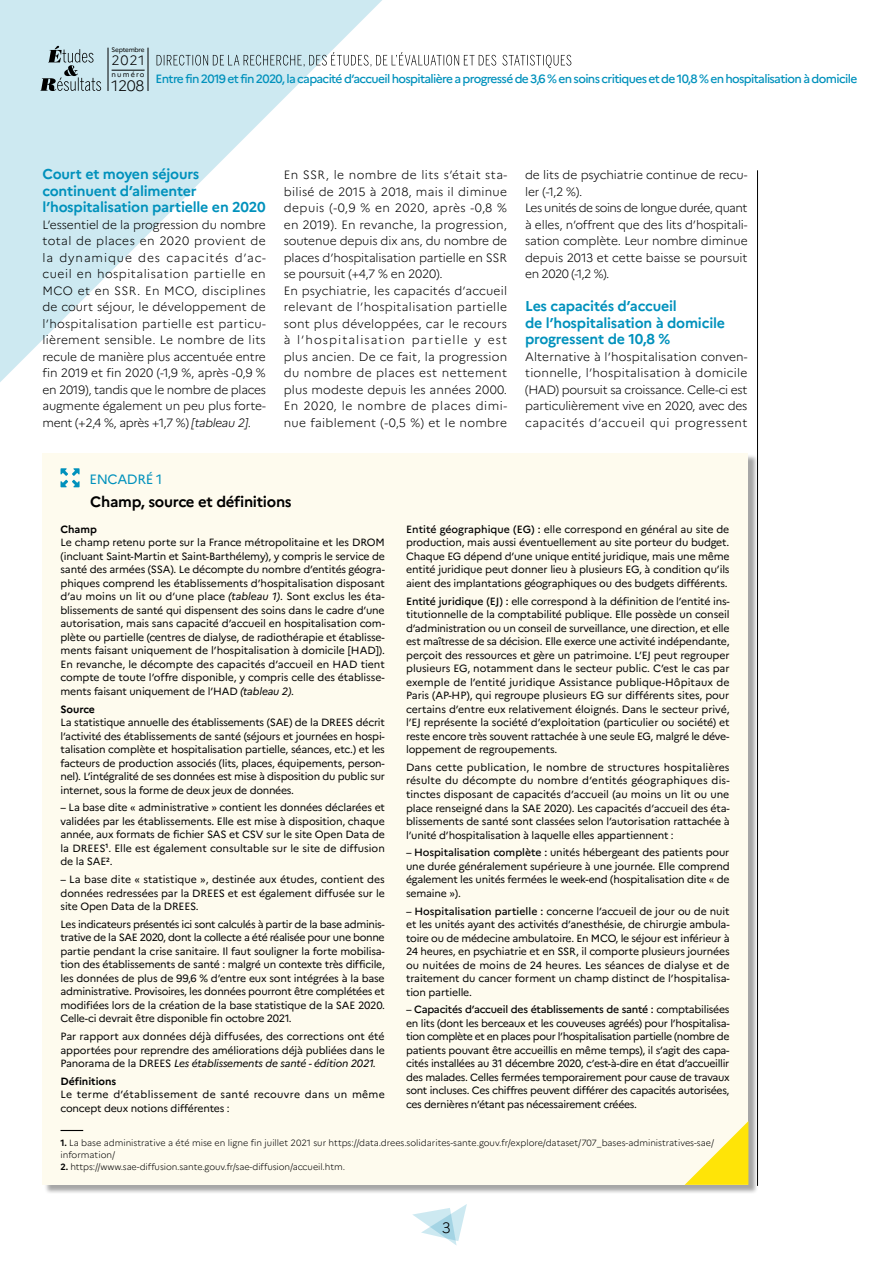
<style>
.page{position:relative;width:893px;height:1263px;background:#fff}
.page>*{position:absolute;margin:0;border:0;box-sizing:border-box;transform-origin:0 0}
.t1{font:700 15px "Marianne";letter-spacing:-.02em;color:#000}
.t2{font:300 15px "Marianne";color:#000}
.t3{font:700 14.25px/16.5px "Marianne";letter-spacing:-.015em;color:#0091bc}
.t4{font:13.5px "Marianne";letter-spacing:-.025em;color:#0091bc}
.t5{font:300 13.5px "Marianne";color:#000}
.t6{font:300 12px/16.5px "Marianne";letter-spacing:.01em;color:#000;text-align:justify}
.t7{font:300 12px/16.5px "Marianne";letter-spacing:-.015em;color:#000}
.t8{font:500 12px "Marianne";letter-spacing:-.05em;color:#0091bc}
.t9{font:10.5px/13.5px "Marianne";letter-spacing:-.015em;color:#000;text-align:justify}
.t10{font:10.5px/13.5px "Marianne";letter-spacing:.02em;color:#000}
.t11{font:700 10.5px "Marianne";letter-spacing:-.005em;color:#000}
.t12{font:300 9px/12px "Marianne";color:#000}
.t13{font:7.2px "Marianne";letter-spacing:.16em;color:#000}
.t14{font:6.45px "Marianne";letter-spacing:-.04em;color:#000}
.s1{font-style:italic}
.s2{font-weight:500}
.s3{font-weight:700}
</style>
<div class="page">
<svg style="left:0;top:0;width:382px;height:382px"></svg>
<hr style="left:108px;top:48px;width:1px;height:43px;background:#000">
<hr style="left:148px;top:48px;width:1px;height:43px;background:#000">
<svg style="left:157px;top:52px;width:414px;height:16px"></svg>
<svg style="left:40px;top:46px;width:61px;height:45px;background:#a6bcc3"></svg>
<svg style="left:412px;top:1204px;width:55px;height:41px"></svg>
<hr style="left:757px;top:170px;width:1px;height:1016px;background:#000">
<hr style="left:112px;top:70px;width:33px;height:1px;background:#000">
<div style="left:45px;top:455px;width:714px;height:739px;background:#000;opacity:.35"></div>
<div style="left:43px;top:452px;width:705px;height:732px;background:#fefbee"></div>
<svg style="left:61px;top:468px;width:19px;height:19px"></svg>
<svg style="left:61px;top:1130px;width:22px;height:1px"></svg>
<svg style="left:685px;top:1121px;width:63px;height:64px"></svg>
<p class="t14" style="left:112px;top:46px;width:34px">Septembre</p>
<p class="t5" style="left:112px;top:52px;width:34px">2021</p>
<p class="t13" style="left:112px;top:70px;width:34px">numéro</p>
<h1 class="t2" style="left:112px;top:76px;width:34px">1208</h1>
<p class="t8" style="left:156px;top:71px;width:703px">Entre fin 2019 et fin 2020, la capacité d’accueil hospitalière a progressé de 3,6 % en soins critiques et de 10,8 % en hospitalisation à domicile</p>
<h2 class="t3" style="left:43px;top:166px;width:225px">Court et moyen séjours continuent d’alimenter l’hospitalisation partielle en 2020</h2>
<p class="t6" style="left:43px;top:216px;width:225px">L’essentiel de la progression du nombre total de places en 2020 provient de la dynamique des capacités d’ac&shy;cueil en hospitalisation partielle en MCO et en SSR. En MCO, disciplines de court séjour, le développement de l’hospitalisation partielle est particu&shy;lièrement sensible. Le nombre de lits recule de manière plus accentuée entre fin 2019 et fin 2020 (-1,9 %, après -0,9 % en 2019), tandis que le nombre de places augmente également un peu plus forte&shy;ment (+2,4 %, après +1,7 %) <span class="s1">[tableau 2]</span>.</p>
<p class="t6" style="left:284px;top:167px;width:225px;text-align:left">En SSR, le nombre de lits s’était sta&shy;bilisé de 2015 à 2018, mais il diminue depuis (-0,9 % en 2020, après -0,8 % en 2019). En revanche, la progression, soutenue depuis dix ans, du nombre de places d’hospitalisation partielle en SSR se poursuit (+4,7 % en 2020).<br>En psychiatrie, les capacités d’accueil relevant de l’hospitalisation partielle sont plus développées, car le recours à l’hospitalisation partielle y est plus ancien. De ce fait, la progression du nombre de places est nettement plus modeste depuis les années 2000.<br>En 2020, le nombre de places dimi&shy;nue faiblement (-0,5 %) et le nombre</p>
<p class="t7" style="left:525px;top:167px;width:224px">de lits de psychiatrie continue de recu&shy;ler (-1,2 %).<br>Les unités de soins de longue durée, quant à elles, n’offrent que des lits d’hospitali&shy;sation complète. Leur nombre diminue depuis 2013 et cette baisse se poursuit en 2020 (-1,2 %).</p>
<h2 class="t3" style="left:525px;top:298px;width:201px">Les capacités d’accueil<br>de l’hospitalisation à domicile progressent de 10,8 %</h2>
<p class="t6" style="left:525px;top:348px;width:224px">Alternative à l’hospitalisation conven&shy;tionnelle, l’hospitalisation à domicile (HAD) poursuit sa croissance. Celle-ci est particulièrement vive en 2020, avec des capacités d’accueil qui progressent</p>
<p class="t4" style="left:89px;top:471px;width:75px">ENCADRÉ 1</p>
<h1 class="t1" style="left:90px;top:492px;width:203px">Champ, source et définitions</h1>
<p class="t11" style="left:61px;top:523px;width:38px">Champ</p>
<p class="t9" style="left:61px;top:536px;width:326px">Le champ retenu porte sur la France métropolitaine et les DROM (incluant Saint-Martin et Saint-Barthélemy), y compris le service de santé des armées (SSA). Le décompte du nombre d’entités géogra&shy;phiques comprend les établissements d’hospitalisation disposant d’au moins un lit ou d’une place <span class="s1">(tableau 1)</span>. Sont exclus les éta&shy;blissements de santé qui dispensent des soins dans le cadre d’une autorisation, mais sans capacité d’accueil en hospitalisation com&shy;plète ou partielle (centres de dialyse, de radiothérapie et établisse&shy;ments faisant uniquement de l’hospitalisation à domicile [HAD]).<br>En revanche, le décompte des capacités d’accueil en HAD tient compte de toute l’offre disponible, y compris celle des établisse&shy;ments faisant uniquement de l’HAD <span class="s1">(tableau 2)</span>.</p>
<p class="t11" style="left:61px;top:702px;width:36px">Source</p>
<p class="t9" style="left:61px;top:716px;width:326px">La statistique annuelle des établissements (SAE) de la DREES décrit l’activité des établissements de santé (séjours et journées en hospi&shy;talisation complète et hospitalisation partielle, séances, etc.) et les facteurs de production associés (lits, places, équipements, person&shy;nel). L’intégralité de ses données est mise à disposition du public sur internet, sous la forme de deux jeux de données.</p>
<p class="t9" style="left:61px;top:801px;width:326px">– La base dite « administrative » contient les données déclarées et validées par les établissements. Elle est mise à disposition, chaque année, aux formats de fichier SAS et CSV sur le site Open Data de la DREES<sup>1</sup>. Elle est également consultable sur le site de diffusion de la SAE<sup>2</sup>.</p>
<p class="t9" style="left:61px;top:873px;width:326px">– La base dite « statistique », destinée aux études, contient des données redressées par la DREES et est également diffusée sur le site Open Data de la DREES.</p>
<p class="t9" style="left:61px;top:917px;width:326px">Les indicateurs présentés ici sont calculés à partir de la base adminis&shy;trative de la SAE 2020, dont la collecte a été réalisée pour une bonne partie pendant la crise sanitaire. Il faut souligner la forte mobilisa&shy;tion des établissements de santé : malgré un contexte très difficile, les données de plus de 99,6 % d’entre eux sont intégrées à la base administrative. Provisoires, les données pourront être complétées et modifiées lors de la création de la base statistique de la SAE 2020.<br>Celle-ci devrait être disponible fin octobre 2021.</p>
<p class="t9" style="left:61px;top:1030px;width:326px">Par rapport aux données déjà diffusées, des corrections ont été apportées pour reprendre des améliorations déjà publiées dans le Panorama de la DREES <span class="s1">Les établissements de santé - édition 2021.</span></p>
<p class="t11" style="left:61px;top:1075px;width:57px">Définitions</p>
<p class="t10" style="left:61px;top:1088px;width:326px">Le terme d’établissement de santé recouvre dans un même concept deux notions différentes :</p>
<p class="t9" style="left:406px;top:522px;width:325px"><span class="s2">Entité géographique (EG) :</span> elle correspond en général au site de production, mais aussi éventuellement au site porteur du budget.<br>Chaque EG dépend d’une unique entité juridique, mais une même entité juridique peut donner lieu à plusieurs EG, à condition qu’ils aient des implantations géographiques ou des budgets différents.</p>
<p class="t9" style="left:406px;top:594px;width:325px"><span class="s2">Entité juridique (EJ) :</span> elle correspond à la définition de l’entité ins&shy;titutionnelle de la comptabilité publique. Elle possède un conseil d’administration ou un conseil de surveillance, une direction, et elle est maîtresse de sa décision. Elle exerce une activité indépendante, perçoit des ressources et gère un patrimoine. L’EJ peut regrouper plusieurs EG, notamment dans le secteur public. C’est le cas par exemple de l’entité juridique Assistance publique-Hôpitaux de Paris (AP-HP), qui regroupe plusieurs EG sur différents sites, pour certains d’entre eux relativement éloignés. Dans le secteur privé, l’EJ représente la société d’exploitation (particulier ou société) et reste encore très souvent rattachée à une seule EG, malgré le déve&shy;loppement de regroupements.</p>
<p class="t9" style="left:406px;top:760px;width:325px">Dans cette publication, le nombre de structures hospitalières résulte du décompte du nombre d’entités géographiques dis&shy;tinctes disposant de capacités d’accueil (au moins un lit ou une place renseigné dans la SAE 2020). Les capacités d’accueil des éta&shy;blissements de santé sont classées selon l’autorisation rattachée à l’unité d’hospitalisation à laquelle elles appartiennent :</p>
<p class="t9" style="left:406px;top:846px;width:325px">– <span class="s2">Hospitalisation complète :</span> unités hébergeant des patients pour une durée généralement supérieure à une journée. Elle comprend également les unités fermées le week-end (hospitalisation dite « de semaine »).</p>
<p class="t9" style="left:406px;top:904px;width:325px">– <span class="s2">Hospitalisation partielle :</span> concerne l’accueil de jour ou de nuit et les unités ayant des activités d’anesthésie, de chirurgie ambula&shy;toire ou de médecine ambulatoire. En MCO, le séjour est inférieur à 24 heures, en psychiatrie et en SSR, il comporte plusieurs journées ou nuitées de moins de 24 heures. Les séances de dialyse et de traitement du cancer forment un champ distinct de l’hospitalisa&shy;tion partielle.</p>
<p class="t9" style="left:406px;top:1003px;width:325px">– <span class="s2">Capacités d’accueil des établissements de santé :</span> comptabilisées en lits (dont les berceaux et les couveuses agréés) pour l’hospitalisa&shy;tion complète et en places pour l’hospitalisation partielle (nombre de patients pouvant être accueillis en même temps), il s’agit des capa&shy;cités installées au 31 décembre 2020, c’est-à-dire en état d’accueillir des malades. Celles fermées temporairement pour cause de travaux sont incluses. Ces chiffres peuvent différer des capacités autorisées, ces dernières n’étant pas nécessairement créées.</p>
<p class="t12" style="left:61px;top:1137px;width:655px"><span class="s3">1.</span> La base administrative a été mise en ligne fin juillet 2021 sur https://data.drees.solidarites-sante.gouv.fr/explore/dataset/707_bases-administratives-sae/ information/</p>
<p class="t12" style="left:61px;top:1161px;width:286px"><span class="s3">2.</span> https://www.sae-diffusion.sante.gouv.fr/sae-diffusion/accueil.htm.</p>
<h1 class="t2" style="left:442px;top:1218px;width:10px">3</h1>
</div>
